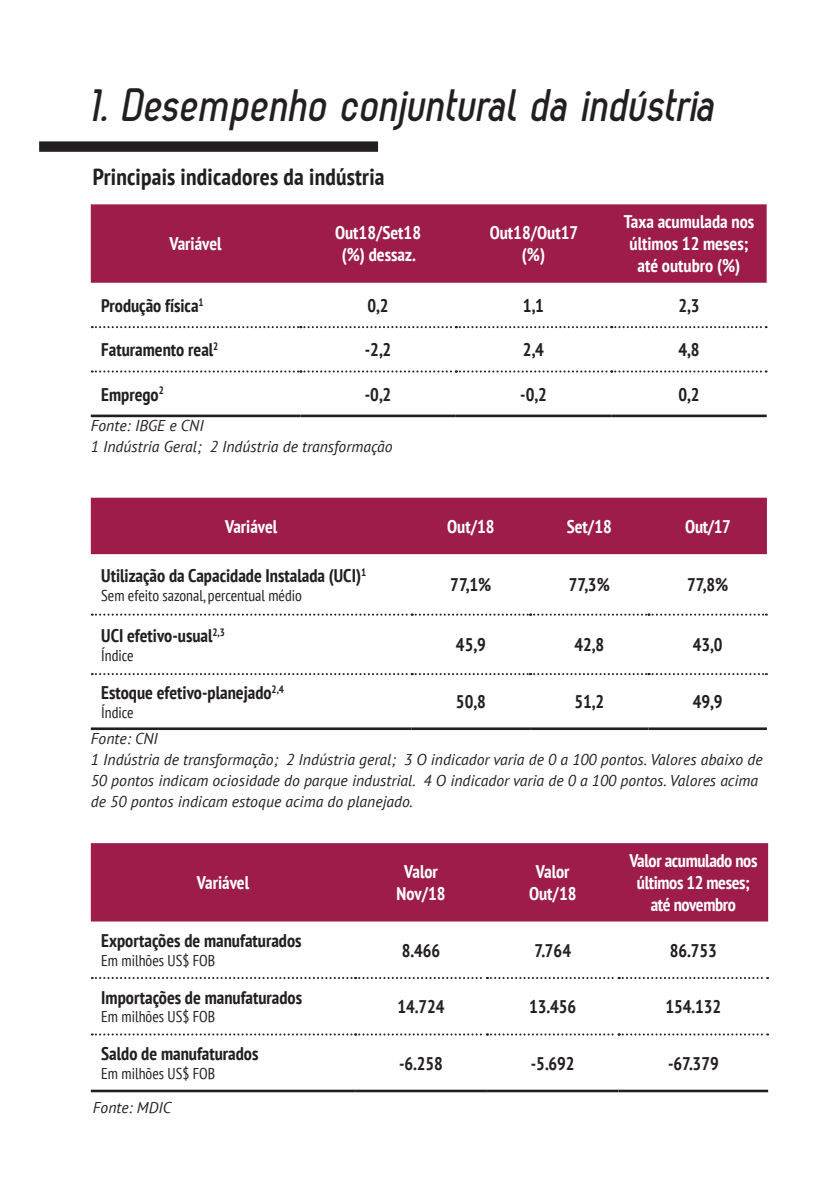
<style>
.page{position:relative;width:840px;height:1191px;background:#fff}
.page>*{position:absolute;margin:0;border:0;box-sizing:border-box;transform-origin:0 0}
.t1{font:italic 700 46.8px "Zag";color:#231f20}
.t2{font:700 condensed 23.4px "PT Sans";letter-spacing:.01em;color:#231f20}
.t3{font:700 condensed 18.2px "PT Sans";color:#231f20}
.t4{font:700 condensed 18.2px/22px "PT Sans";color:#fff;text-align:center}
.t5{font:700 condensed 18.2px/22px "PT Sans";letter-spacing:-.02em;color:#fff;text-align:center}
.t6{font:italic 15.6px/20.8px "PT Sans";color:#231f20}
.t7{font:condensed 15.6px "PT Sans";color:#231f20}
</style>
<div class="page">
<div style="left:39px;top:141px;width:339px;height:11px;background:#231f20"></div>
<div style="left:91px;top:204px;width:675px;height:79px;background:#9d1c49"></div>
<hr style="left:91px;top:414px;width:209px;height:3px;background:#231f20">
<hr style="left:300px;top:414px;width:155px;height:3px;background:#231f20">
<hr style="left:455px;top:414px;width:156px;height:3px;background:#231f20">
<hr style="left:611px;top:414px;width:155px;height:3px;background:#231f20">
<svg style="left:92px;top:326px;width:674px;height:2px"></svg>
<svg style="left:92px;top:370px;width:674px;height:2px"></svg>
<div style="left:91px;top:498px;width:675px;height:56px;background:#9d1c49"></div>
<hr style="left:91px;top:727px;width:320px;height:3px;background:#231f20">
<hr style="left:411px;top:727px;width:119px;height:3px;background:#231f20">
<hr style="left:530px;top:727px;width:118px;height:3px;background:#231f20">
<hr style="left:648px;top:727px;width:118px;height:3px;background:#231f20">
<svg style="left:92px;top:613px;width:674px;height:2px"></svg>
<svg style="left:92px;top:673px;width:674px;height:2px"></svg>
<div style="left:91px;top:843px;width:676px;height:78px;background:#9d1c49"></div>
<hr style="left:91px;top:1089px;width:264px;height:3px;background:#231f20">
<hr style="left:355px;top:1089px;width:131px;height:3px;background:#231f20">
<hr style="left:486px;top:1089px;width:132px;height:3px;background:#231f20">
<hr style="left:618px;top:1089px;width:149px;height:3px;background:#231f20">
<svg style="left:92px;top:977px;width:675px;height:2px"></svg>
<svg style="left:92px;top:1033px;width:675px;height:2px"></svg>
<p class="t1" style="left:91px;top:80px;width:635px">1. Desemp enho conjuntural da indústria</p>
<p class="t2" style="left:93px;top:161px;width:293px">Principais indicadores da indústria</p>
<p class="t4" style="left:169px;top:233px;width:54px">Variável</p>
<p class="t4" style="left:335px;top:222px;width:87px">Out18/Set18 (%) dessaz.</p>
<p class="t4" style="left:489px;top:222px;width:90px">Out18/Out17 (%)</p>
<p class="t4" style="left:623px;top:211px;width:132px">Taxa acumulada nos últimos 12 meses; até outubro (%)</p>
<p class="t3" style="left:101px;top:293px;width:104px">Produção física<sup>1</sup></p>
<p class="t3" style="left:367px;top:293px;width:23px">0,2</p>
<p class="t3" style="left:522px;top:293px;width:23px">1,1</p>
<p class="t3" style="left:678px;top:293px;width:23px">2,3</p>
<p class="t3" style="left:101px;top:338px;width:119px">Faturamento real<sup>2</sup></p>
<p class="t3" style="left:364px;top:338px;width:28px">-2,2</p>
<p class="t3" style="left:522px;top:338px;width:23px">2,4</p>
<p class="t3" style="left:678px;top:338px;width:23px">4,8</p>
<p class="t3" style="left:101px;top:382px;width:64px">Emprego<sup>2</sup></p>
<p class="t3" style="left:364px;top:382px;width:28px">-0,2</p>
<p class="t3" style="left:520px;top:382px;width:28px">-0,2</p>
<p class="t3" style="left:678px;top:382px;width:23px">0,2</p>
<p class="t6" style="left:91px;top:415px;width:114px">Fonte: IBGE e CNI</p>
<p class="t6" style="left:91px;top:436px;width:303px">1 Indústria Geral; 2 Indústria de transformação</p>
<p class="t4" style="left:225px;top:515px;width:54px">Variável</p>
<p class="t4" style="left:447px;top:515px;width:49px">Out/18</p>
<p class="t4" style="left:566px;top:515px;width:46px">Set/18</p>
<p class="t4" style="left:685px;top:515px;width:47px">Out/17</p>
<p class="t3" style="left:101px;top:563px;width:266px">Utilização da Capacidade Instalada (UCI)<sup>1</sup></p>
<p class="t7" style="left:101px;top:585px;width:202px">Sem efeito sazonal, percentual médio</p>
<p class="t3" style="left:450px;top:573px;width:43px">77,1%</p>
<p class="t3" style="left:568px;top:573px;width:43px">77,3%</p>
<p class="t3" style="left:686px;top:573px;width:43px">77,8%</p>
<p class="t3" style="left:101px;top:623px;width:125px">UCI efetivo-usual<sup>2,3</sup></p>
<p class="t7" style="left:101px;top:645px;width:34px">Índice</p>
<p class="t3" style="left:101px;top:680px;width:184px">Estoque efetivo-planejado<sup>2,4</sup></p>
<p class="t7" style="left:101px;top:702px;width:34px">Índice</p>
<p class="t3" style="left:455px;top:632px;width:31px">45,9</p>
<p class="t3" style="left:574px;top:632px;width:31px">42,8</p>
<p class="t3" style="left:692px;top:632px;width:31px">43,0</p>
<p class="t3" style="left:455px;top:690px;width:31px">50,8</p>
<p class="t3" style="left:574px;top:690px;width:31px">51,2</p>
<p class="t3" style="left:692px;top:690px;width:31px">49,9</p>
<p class="t6" style="left:91px;top:728px;width:69px">Fonte: CNI</p>
<p class="t6" style="left:91px;top:749px;width:673px">1 Indústria de transformação; 2 Indústria geral; 3 O indicador varia de 0 a 100 pontos. Valores abaixo de<br>50 pontos indicam ociosidade do parque industrial. 4 O indicador varia de 0 a 100 pontos. Valores acima de 50 pontos indicam estoque acima do planejado.</p>
<p class="t4" style="left:197px;top:871px;width:54px">Variável</p>
<p class="t4" style="left:396px;top:860px;width:50px">Valor<br>Nov/18</p>
<p class="t4" style="left:528px;top:860px;width:49px">Valor<br>Out/18</p>
<p class="t5" style="left:629px;top:849px;width:129px">Valor acumulado nos últimos 12 meses; até novembro</p>
<p class="t3" style="left:101px;top:928px;width:202px">Exportações de manufaturados</p>
<p class="t7" style="left:101px;top:950px;width:115px">Em milhões US$ FOB</p>
<p class="t3" style="left:401px;top:938px;width:40px">8.466</p>
<p class="t3" style="left:534px;top:938px;width:38px">7.764</p>
<p class="t3" style="left:669px;top:938px;width:49px">86.753</p>
<p class="t3" style="left:101px;top:985px;width:202px">Importações de manufaturados</p>
<p class="t7" style="left:101px;top:1007px;width:115px">Em milhões US$ FOB</p>
<p class="t3" style="left:101px;top:1041px;width:159px">Saldo de manufaturados</p>
<p class="t7" style="left:101px;top:1063px;width:115px">Em milhões US$ FOB</p>
<p class="t6" style="left:93px;top:1096px;width:80px">Fonte: MDIC</p>
<p class="t3" style="left:397px;top:994px;width:49px">14.724</p>
<p class="t3" style="left:529px;top:994px;width:49px">13.456</p>
<p class="t3" style="left:665px;top:994px;width:57px">154.132</p>
<p class="t3" style="left:399px;top:1051px;width:45px">-6.258</p>
<p class="t3" style="left:530px;top:1051px;width:45px">-5.692</p>
<p class="t3" style="left:667px;top:1051px;width:52px">-67.379</p>
</div>
